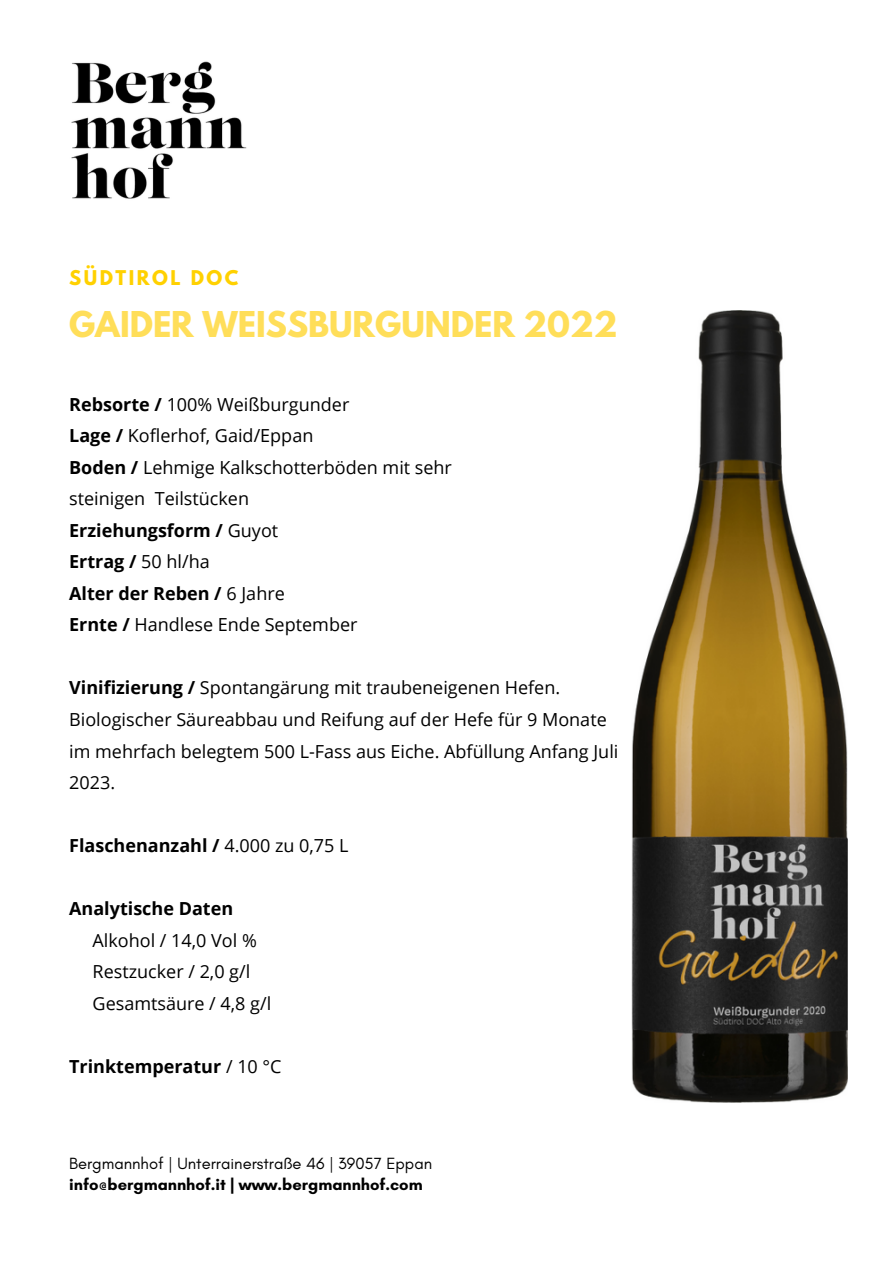
<style>
.page{position:relative;width:894px;height:1264px;background:#fff}
.page>*{position:absolute;margin:0;border:0;box-sizing:border-box;transform-origin:0 0}
.t1{font:700 31.5px "League Spartan";color:#ffde59}
.t2{font:18px/31.5px "Open Sans";color:#000}
.t3{font:700 18px "Open Sans";color:#000}
.t4{font:700 18px "League Spartan";letter-spacing:.14em;color:#ffd100}
.t5{font:16.5px "Glacial Indifference";color:#000}
.t6{font:700 16.5px "Glacial Indifference";color:#000}
.s1{font-weight:700}
.s2{font-weight:400}
</style>
<div class="page">
<img style="left:71px;top:61px;width:176px;height:138px">
<img style="left:631px;top:310px;width:215px;height:792px">
<p class="t4" style="left:69px;top:268px;width:171px">SÜDTIROL DOC</p>
<p class="t1" style="left:69px;top:308px;width:550px">GAIDER WEISSBURGUNDER 2022</p>
<p class="t2" style="left:69px;top:388px;width:281px"><span class="s1">Rebsorte /</span> 100% Weißburgunder</p>
<p class="t2" style="left:69px;top:419px;width:246px"><span class="s1">Lage /</span> Koflerhof, Gaid/Eppan</p>
<p class="t2" style="left:69px;top:451px;width:384px"><span class="s1">Boden /</span> Lehmige Kalkschotterböden mit sehr</p>
<p class="t2" style="left:69px;top:482px;width:181px">steinigen Teilstücken</p>
<p class="t3" style="left:69px;top:517px;width:210px">Erziehungsform / <span class="s2">Guyot</span></p>
<p class="t3" style="left:69px;top:549px;width:142px">Ertrag / <span class="s2">50 hl/ha</span></p>
<p class="t3" style="left:69px;top:580px;width:217px">Alter der Reben / <span class="s2">6 Jahre</span></p>
<p class="t2" style="left:69px;top:608px;width:290px"><span class="s1">Ernte /</span> Handlese Ende September</p>
<p class="t2" style="left:69px;top:671px;width:550px"><span class="s1">Vinifizierung /</span> Spontangärung mit traubeneigenen Hefen.<br>Biologischer Säureabbau und Reifung auf der Hefe für 9 Monate im mehrfach belegtem 500 L-Fass aus Eiche. Abfüllung Anfang Juli 2023.</p>
<p class="t3" style="left:69px;top:832px;width:281px">Flaschenanzahl / <span class="s2">4.000 zu 0,75 L</span></p>
<p class="t3" style="left:69px;top:895px;width:165px">Analytische Daten</p>
<p class="t2" style="left:93px;top:923px;width:166px">Alkohol / 14,0 Vol %</p>
<p class="t2" style="left:93px;top:955px;width:159px">Restzucker / 2,0 g/l</p>
<p class="t2" style="left:93px;top:986px;width:180px">Gesamtsäure / 4,8 g/l</p>
<p class="t3" style="left:69px;top:1053px;width:214px">Trinktemperatur <span class="s2">/ 10 °C</span></p>
<p class="t5" style="left:69px;top:1153px;width:364px">Bergmannhof | Unterrainerstraße 46 | 39057 Eppan</p>
<p class="t6" style="left:69px;top:1173px;width:355px">info<span class="s2">@</span>bergmannhof.it | www.bergmannhof.com</p>
</div>
